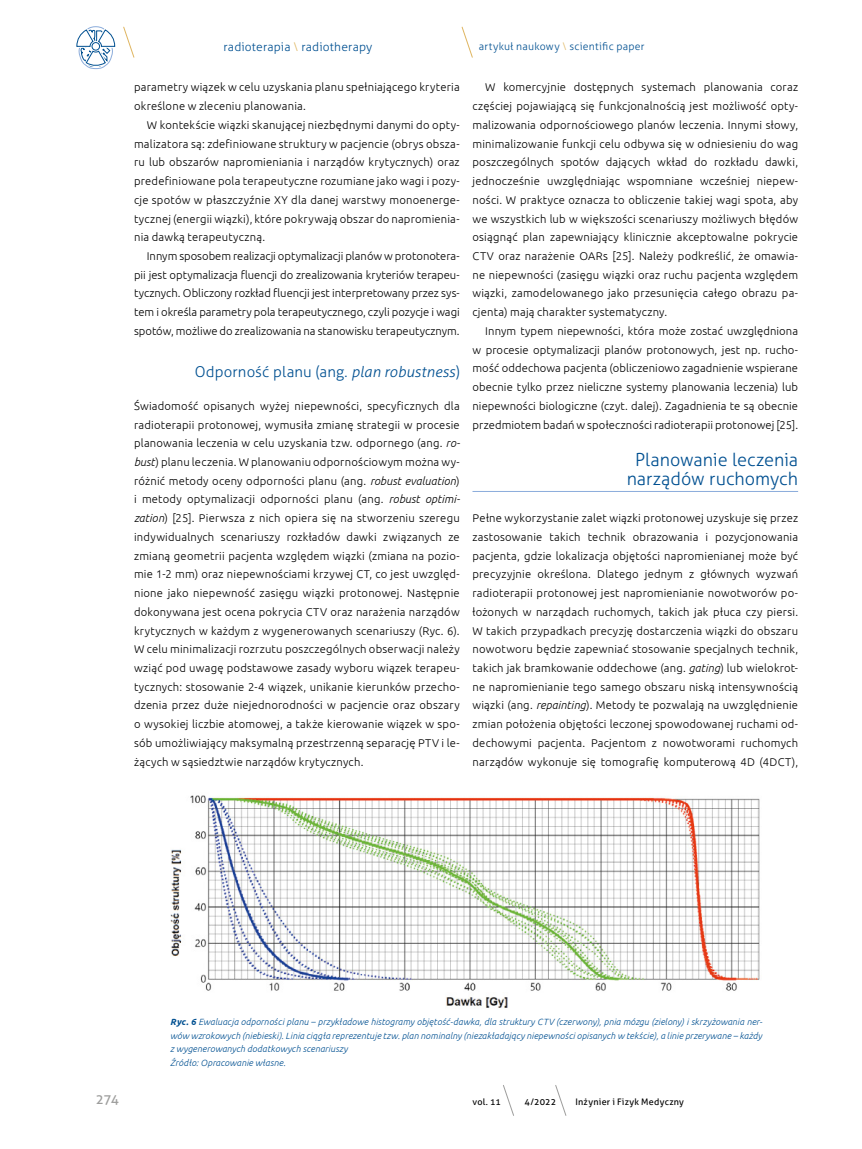
<style>
.page{position:relative;width:862px;height:1149px;background:#fff}
.page>*{position:absolute;margin:0;border:0;box-sizing:border-box;transform-origin:0 0}
.t1{font:300 18px/18.8px "Aller";color:#005091;text-align:center}
.t2{font:300 15px "Aller";letter-spacing:.01em;color:#005091}
.t3{font:13.5px "Aller";color:#9d9d9c}
.t4{font:300 12px "Aller";letter-spacing:.015em;color:#005091}
.t5{font:300 11.25px/18.8px "Ubuntu";letter-spacing:.015em;color:#000;text-align:justify}
.t6{font:300 10.5px "Aller";letter-spacing:.025em;color:#005091}
.t7{font:italic 300 9px/13.5px "Ubuntu";letter-spacing:.015em;color:#005091}
.t8{font:9px "Aller";letter-spacing:.025em;color:#000}
.s1{color:#dfb560}
.s2{font-style:italic}
.s3{font-weight:700}
</style>
<div class="page">
<svg style="left:461px;top:26px;width:12px;height:32px"></svg>
<svg style="left:555px;top:1085px;width:11px;height:30px"></svg>
<svg style="left:503px;top:1085px;width:10px;height:30px"></svg>
<svg style="left:76px;top:26px;width:59px;height:43px"></svg>
<div style="left:92px;top:43px;width:7px;height:7px;background:#fff;border-radius:50%"></div>
<div style="left:92px;top:42px;width:8px;height:8px;border:1px solid #005091;border-radius:50%"></div>
<hr style="left:472px;top:491px;width:325px;height:1px;background:#8bacdb">
<img style="left:170px;top:795px;width:590px;height:213px">
<p class="t4" style="left:223px;top:40px;width:150px">radioterapia <span class="s1">\</span> radiotherapy</p>
<p class="t6" style="left:478px;top:40px;width:167px">artykuł naukowy <span class="s1">\</span> scientific paper</p>
<p class="t5" style="left:134px;top:78px;width:327px">parametry wiązek w celu uzyskania planu spełniającego kryteria określone w zleceniu planowania.</p>
<p class="t5" style="left:134px;top:115px;width:327px;text-indent:13px">W kontekście wiązki skanującej niezbędnymi danymi do opty&shy;malizatora są: zdefiniowane struktury w pacjencie (obrys obsza&shy;ru lub obszarów napromieniania i narządów krytycznych) oraz predefiniowane pola terapeutyczne rozumiane jako wagi i pozy&shy;cje spotów w płaszczyźnie XY dla danej warstwy monoenerge&shy;tycznej (energii wiązki), które pokrywają obszar do napromienia&shy;nia dawką terapeutyczną.</p>
<p class="t5" style="left:134px;top:246px;width:327px;text-indent:13px">Innym sposobem realizacji optymalizacji planów w protonotera&shy;pii jest optymalizacja fluencji do zrealizowania kryteriów terapeu&shy;tycznych. Obliczony rozkład fluencji jest interpretowany przez sys&shy;tem i określa parametry pola terapeutycznego, czyli pozycje i wagi spotów, możliwe do zrealizowania na stanowisku terapeutycznym.</p>
<h2 class="t2" style="left:195px;top:362px;width:266px">Odporność planu (ang. <span class="s2">plan robustness</span>)</h2>
<p class="t5" style="left:134px;top:396px;width:327px">Świadomość opisanych wyżej niepewności, specyficznych dla radioterapii protonowej, wymusiła zmianę strategii w procesie planowania leczenia w celu uzyskania tzw. odpornego (ang. <span class="s2">ro&shy;bust</span>) planu leczenia. W planowaniu odpornościowym można wy&shy;różnić metody oceny odporności planu (ang. <span class="s2">robust evaluation</span>) i metody optymalizacji odporności planu (ang. <span class="s2">robust optimi&shy;zation</span>) [25]. Pierwsza z nich opiera się na stworzeniu szeregu indywidualnych scenariuszy rozkładów dawki związanych ze zmianą geometrii pacjenta względem wiązki (zmiana na pozio&shy;mie 1-2 mm) oraz niepewnościami krzywej CT, co jest uwzględ&shy;nione jako niepewność zasięgu wiązki protonowej. Następnie dokonywana jest ocena pokrycia CTV oraz narażenia narządów krytycznych w każdym z wygenerowanych scenariuszy (Ryc. 6).<br>W celu minimalizacji rozrzutu poszczególnych obserwacji należy wziąć pod uwagę podstawowe zasady wyboru wiązek terapeu&shy;tycznych: stosowanie 2-4 wiązek, unikanie kierunków przecho&shy;dzenia przez duże niejednorodności w pacjencie oraz obszary o wysokiej liczbie atomowej, a także kierowanie wiązek w spo&shy;sób umożliwiający maksymalną przestrzenną separację PTV i le&shy;żących w sąsiedztwie narządów krytycznych.</p>
<p class="t5" style="left:472px;top:78px;width:327px;text-indent:13px">W komercyjnie dostępnych systemach planowania coraz częściej pojawiającą się funkcjonalnością jest możliwość opty&shy;malizowania odpornościowego planów leczenia. Innymi słowy, minimalizowanie funkcji celu odbywa się w odniesieniu do wag poszczególnych spotów dających wkład do rozkładu dawki, jednocześnie uwzględniając wspomniane wcześniej niepew&shy;ności. W praktyce oznacza to obliczenie takiej wagi spota, aby we wszystkich lub w większości scenariuszy możliwych błędów osiągnąć plan zapewniający klinicznie akceptowalne pokrycie CTV oraz narażenie OARs [25]. Należy podkreślić, że omawia&shy;ne niepewności (zasięgu wiązki oraz ruchu pacjenta względem wiązki, zamodelowanego jako przesunięcia całego obrazu pa&shy;cjenta) mają charakter systematyczny.</p>
<p class="t5" style="left:472px;top:321px;width:327px;text-indent:13px">Innym typem niepewności, która może zostać uwzględniona w procesie optymalizacji planów protonowych, jest np. rucho&shy;mość oddechowa pacjenta (obliczeniowo zagadnienie wspierane obecnie tylko przez nieliczne systemy planowania leczenia) lub niepewności biologiczne (czyt. dalej). Zagadnienia te są obecnie przedmiotem badań w społeczności radioterapii protonowej [25].</p>
<h1 class="t1" style="left:626px;top:450px;width:173px">Planowanie leczenia narządów ruchomych</h1>
<p class="t5" style="left:472px;top:508px;width:327px">Pełne wykorzystanie zalet wiązki protonowej uzyskuje się przez zastosowanie takich technik obrazowania i pozycjonowania pacjenta, gdzie lokalizacja objętości napromienianej może być precyzyjnie określona. Dlatego jednym z głównych wyzwań radioterapii protonowej jest napromienianie nowotworów po&shy;łożonych w narządach ruchomych, takich jak płuca czy piersi.<br>W takich przypadkach precyzję dostarczenia wiązki do obszaru nowotworu będzie zapewniać stosowanie specjalnych technik, takich jak bramkowanie oddechowe (ang. <span class="s2">gating</span>) lub wielokrot&shy;ne napromienianie tego samego obszaru niską intensywnością wiązki (ang. <span class="s2">repainting</span>). Metody te pozwalają na uwzględnienie zmian położenia objętości leczonej spowodowanej ruchami od&shy;dechowymi pacjenta. Pacjentom z nowotworami ruchomych narządów wykonuje się tomografię komputerową 4D (4DCT),</p>
<p class="t7" style="left:170px;top:1014px;width:593px"><span class="s3">Ryc. 6</span> Ewaluacja odporności planu – przykładowe histogramy objętość-dawka, dla struktury CTV (czerwony), pnia mózgu (zielony) i skrzyżowania ner&shy;wów wzrokowych (niebieski). Linia ciągła reprezentuje tzw. plan nominalny (niezakładający niepewności opisanych w tekście), a linie przerywane – każdy z wygenerowanych dodatkowych scenariuszy<br>Źródło: Opracowanie własne.</p>
<p class="t3" style="left:96px;top:1090px;width:25px">274</p>
<p class="t8" style="left:472px;top:1095px;width:30px">vol. 11</p>
<p class="t8" style="left:524px;top:1095px;width:33px">4/2022</p>
<p class="t8" style="left:575px;top:1095px;width:110px">Inżynier i Fizyk Medyczny</p>
</div>
